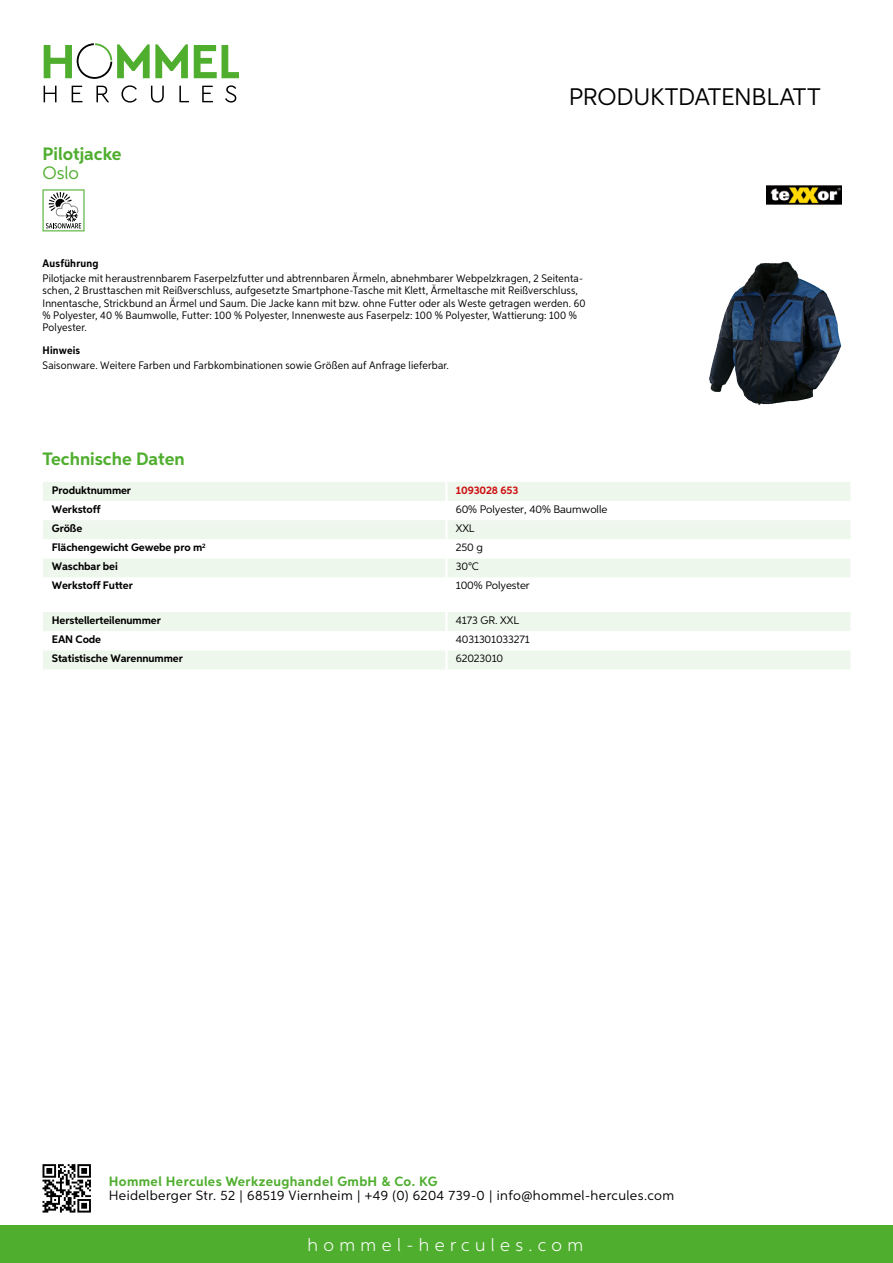
<style>
.page{position:relative;width:893px;height:1263px;background:#fff}
.page>*{position:absolute;margin:0;border:0;box-sizing:border-box;transform-origin:0 0}
.t1{font:24px "Aspira";letter-spacing:-.01em;color:#000}
.t2{font:700 18px "Aspira";color:#50ae2f}
.t3{font:300 18px "Aspira";letter-spacing:.3em;color:#fff}
.t4{font:18px "Aspira";color:#50ae2f}
.t5{font:13.5px "Aspira";letter-spacing:.03em;color:#000}
.t6{font:700 13.5px "Aspira";letter-spacing:.03em;color:#50ae2f}
.t7{font:10.95px/12px "Aspira Nar";letter-spacing:.015em;color:#000}
.t8{font:700 10.95px "Aspira";letter-spacing:-.01em;color:#000}
.t9{font:10.95px "Aspira";letter-spacing:-.01em;color:#000}
.t10{font:700 10.95px "Aspira Nar";letter-spacing:.02em;color:#000}
.t11{font:700 10.95px "Aspira";letter-spacing:-.01em;color:#cd1013}
</style>
<div class="page">
<div style="left:0;top:1226px;width:893px;height:37px;background:#50ae2f"></div>
<svg style="left:43px;top:1164px;width:48px;height:48px"></svg>
<svg style="left:194px;top:45px;width:45px;height:33px"></svg>
<svg style="left:44px;top:43px;width:144px;height:36px"></svg>
<svg style="left:44px;top:86px;width:13px;height:16px"></svg>
<svg style="left:72px;top:86px;width:10px;height:16px"></svg>
<svg style="left:96px;top:86px;width:13px;height:16px"></svg>
<svg style="left:121px;top:85px;width:16px;height:18px"></svg>
<svg style="left:151px;top:86px;width:13px;height:17px"></svg>
<svg style="left:179px;top:86px;width:10px;height:16px"></svg>
<svg style="left:202px;top:86px;width:11px;height:16px"></svg>
<svg style="left:225px;top:85px;width:11px;height:18px"></svg>
<div style="left:43px;top:482px;width:807px;height:19px;background:#eef7eb"></div>
<svg style="left:43px;top:520px;width:807px;height:57px;fill:#eef7eb"></svg>
<hr style="left:445px;top:482px;width:3px;height:19px;background:#fff">
<hr style="left:445px;top:520px;width:3px;height:19px;background:#fff">
<hr style="left:445px;top:539px;width:3px;height:19px;background:#fff">
<hr style="left:445px;top:558px;width:3px;height:19px;background:#fff">
<svg style="left:43px;top:612px;width:807px;height:57px"></svg>
<hr style="left:445px;top:650px;width:3px;height:19px;background:#fff">
<svg style="left:43px;top:189px;width:42px;height:42px"></svg>
<img style="left:711px;top:261px;width:73px;height:105px">
<img style="left:766px;top:185px;width:76px;height:19px">
<h2 class="t2" style="left:43px;top:142px;width:81px">Pilotjacke</h2>
<h2 class="t4" style="left:43px;top:162px;width:38px">Oslo</h2>
<h1 class="t1" style="left:569px;top:82px;width:253px">Produktdatenblatt</h1>
<p class="t10" style="left:43px;top:257px;width:58px">Ausführung</p>
<p class="t7" style="left:43px;top:273px;width:544px">Pilotjacke mit heraustrennbarem Faserpelzfutter und abtrennbaren Ärmeln, abnehmbarer Webpelzkragen, 2 Seitenta&shy;schen, 2 Brusttaschen mit Reißverschluss, aufgesetzte Smartphone-Tasche mit Klett, Ärmeltasche mit Reißverschluss, Innentasche, Strickbund an Ärmel und Saum. Die Jacke kann mit bzw. ohne Futter oder als Weste getragen werden. 60 % Polyester, 40 % Baumwolle, Futter: 100 % Polyester, Innenweste aus Faserpelz: 100 % Polyester, Wattierung: 100 % Polyester.</p>
<p class="t10" style="left:43px;top:343px;width:39px">Hinweis</p>
<p class="t7" style="left:43px;top:359px;width:408px">Saisonware. Weitere Farben und Farbkombinationen sowie Größen auf Anfrage lieferbar.</p>
<h2 class="t2" style="left:43px;top:448px;width:144px">Technische Daten</h2>
<p class="t8" style="left:52px;top:483px;width:81px">Produktnummer</p>
<p class="t11" style="left:456px;top:483px;width:64px">1093028 653</p>
<p class="t8" style="left:52px;top:502px;width:50px">Werkstoff</p>
<p class="t9" style="left:456px;top:502px;width:153px">60% Polyester, 40% Baumwolle</p>
<p class="t8" style="left:52px;top:521px;width:32px">Größe</p>
<p class="t9" style="left:456px;top:522px;width:19px">XXL</p>
<p class="t8" style="left:52px;top:541px;width:155px">Flächengewicht Gewebe pro m<sup>2</sup></p>
<p class="t9" style="left:456px;top:541px;width:29px">250 g</p>
<p class="t8" style="left:52px;top:560px;width:68px">Waschbar bei</p>
<p class="t9" style="left:456px;top:560px;width:25px">30°C</p>
<p class="t8" style="left:52px;top:579px;width:82px">Werkstoff Futter</p>
<p class="t9" style="left:456px;top:579px;width:75px">100% Polyester</p>
<p class="t8" style="left:52px;top:613px;width:111px">Herstellerteilenummer</p>
<p class="t9" style="left:456px;top:613px;width:63px">4173 GR. XXL</p>
<p class="t8" style="left:52px;top:633px;width:51px">EAN Code</p>
<p class="t9" style="left:456px;top:633px;width:75px">4031301033271</p>
<p class="t8" style="left:52px;top:652px;width:132px">Statistische Warennummer</p>
<p class="t9" style="left:456px;top:652px;width:49px">62023010</p>
<p class="t6" style="left:109px;top:1172px;width:330px">Hommel Hercules Werkzeughandel GmbH &amp; Co. KG</p>
<p class="t5" style="left:109px;top:1187px;width:567px">Heidelberger Str. 52 | 68519 Viernheim | +49 (0) 6204 739-0 | info@hommel-hercules.com</p>
<h2 class="t3" style="left:307px;top:1234px;width:277px">hommel-hercules.com</h2>
</div>
